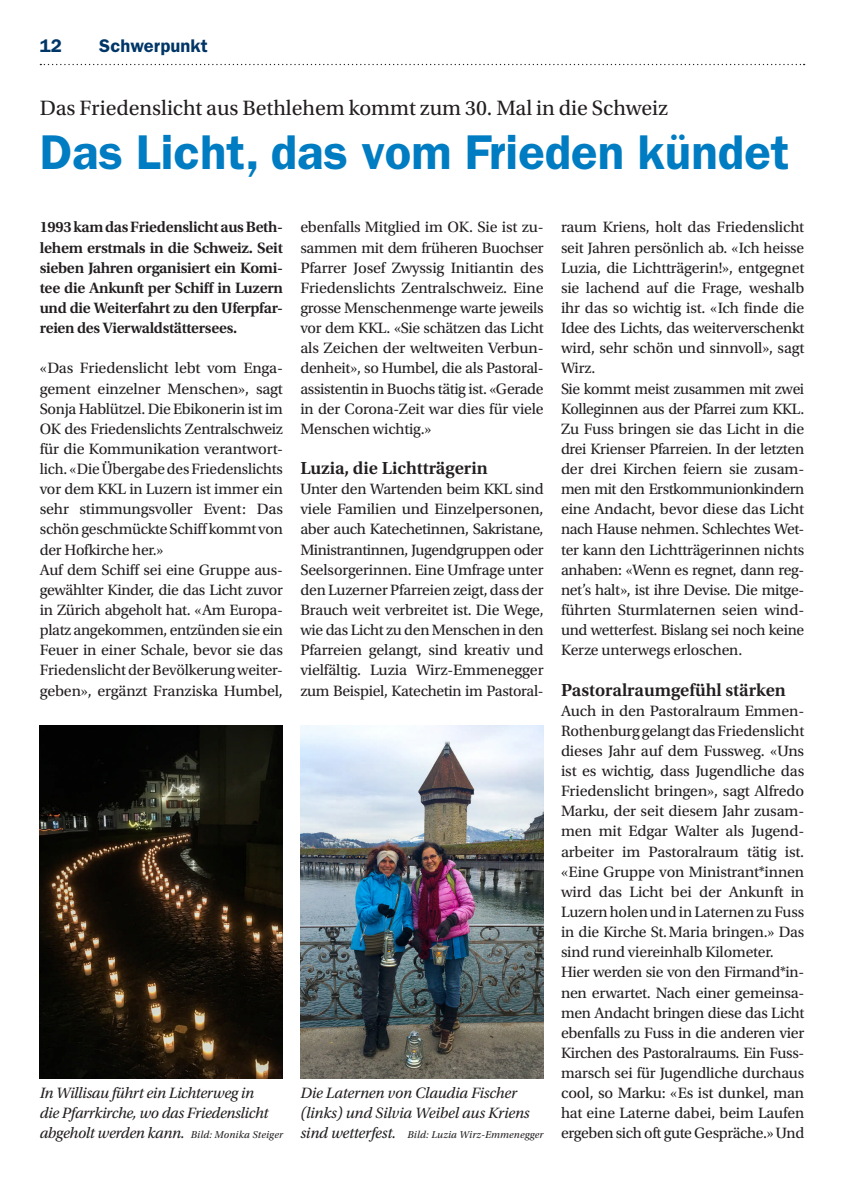
<style>
.page{position:relative;width:844px;height:1191px;background:#fff}
.page>*{position:absolute;margin:0;border:0;box-sizing:border-box;transform-origin:0 0}
.t1{font:600 49px "ITC Franklin Gothic Std";color:#007cc2}
.t2{font:21.88px "Utopia Std";color:#231f20}
.t3{font:600 18.38px "Utopia Std";color:#231f20}
.t4{font:600 18.38px "ITC Franklin Gothic Std";letter-spacing:.005em;color:#003667}
.t5{font:15.75px/20.1px "Utopia Std";letter-spacing:-.01em;color:#231f20}
.t6{font:600 15.75px/20.1px "Utopia Std";letter-spacing:-.02em;color:#231f20;text-align:justify}
.t7{font:italic 15.75px/20.1px "Utopia Std";letter-spacing:-.02em;color:#231f20}
.t8{font:italic 10.5px "Utopia Std";letter-spacing:.015em;color:#231f20}
.s1{font-size:10.5px}
.s2{font-size:15.75px}
</style>
<div class="page">
<svg style="left:40px;top:64px;width:764px;height:1px"></svg>
<img style="left:300px;top:725px;width:243px;height:353px">
<img style="left:40px;top:725px;width:243px;height:353px">
<p class="t4" style="left:40px;top:35px;width:24px">12</p>
<p class="t4" style="left:99px;top:35px;width:110px">Schwerpunkt</p>
<h2 class="t2" style="left:40px;top:96px;width:629px">Das Friedenslicht aus Bethlehem kommt zum 30. Mal in die Schweiz</h2>
<h1 class="t1" style="left:40px;top:123px;width:751px">Das Licht, das vom Frieden kündet</h1>
<p class="t6" style="left:40px;top:217px;width:245px">1993 kam das Friedenslicht aus Beth&shy;lehem erstmals in die Schweiz. Seit sieben Jahren organisiert ein Komi&shy;tee die Ankunft per Schiff in Luzern und die Weiterfahrt zu den Uferpfar&shy;reien des Vierwaldstättersees.</p>
<p class="t5" style="left:40px;top:358px;width:245px">«Das Friedenslicht lebt vom Enga&shy;gement einzelner Menschen», sagt Sonja Hablützel. Die Ebikonerin ist im OK des Friedenslichts Zentralschweiz für die Kommunikation verantwort&shy;lich. «Die Übergabe des Friedenslichts vor dem KKL in Luzern ist immer ein sehr stimmungsvoller Event: Das schön geschmückte Schiffkommt von der Hofkirche her.»<br>Auf dem Schiff sei eine Gruppe aus&shy;gewählter Kinder, die das Licht zuvor in Zürich abgeholt hat. «Am Europa&shy;platz angekommen, entzünden sie ein Feuer in einer Schale, bevor sie das Friedenslicht der Bevölkerung weiter&shy;geben», ergänzt Franziska Humbel,</p>
<p class="t5" style="left:300px;top:217px;width:245px;text-align:justify">ebenfalls Mitglied im OK. Sie ist zu&shy;sammen mit dem früheren Buochser Pfarrer Josef Zwyssig Initiantin des Friedenslichts Zentralschweiz. Eine grosse Menschenmenge warte jeweils vor dem KKL. «Sie schätzen das Licht als Zeichen der weltweiten Verbun&shy;denheit», so Humbel, die als Pastoral&shy;assistentin in Buochs tätig ist. «Gerade in der Corona-Zeit war dies für viele Menschen wichtig.»</p>
<p class="t3" style="left:300px;top:458px;width:189px">Luzia, die Lichtträgerin</p>
<p class="t5" style="left:300px;top:479px;width:245px;text-align:justify">Unter den Wartenden beim KKL sind viele Familien und Einzelpersonen, aber auch Katechetinnen, Sakristane, Ministrantinnen, Jugendgruppen oder Seelsorgerinnen. Eine Umfrage unter den Luzerner Pfarreien zeigt, dass der Brauch weit verbreitet ist. Die Wege, wie das Licht zu den Menschen in den Pfarreien gelangt, sind kreativ und vielfältig. Luzia Wirz-Emmenegger zum Beispiel, Katechetin im Pastoral-</p>
<p class="t7" style="left:40px;top:1083px;width:245px">In Willisau führt ein Lichterweg in<br>die Pfarrkirche, wo das Friedenslicht abgeholt werden kann. <span class="s1">Bild: Monika Steiger</span></p>
<p class="t7" style="left:300px;top:1083px;width:231px">Die Laternen von Claudia Fischer (links) und Silvia Weibel aus Kriens</p>
<p class="t8" style="left:300px;top:1129px;width:245px"><span class="s2">sind wetterfest.</span> Bild: Luzia Wirz-Emmenegger</p>
<p class="t5" style="left:561px;top:217px;width:245px">raum Kriens, holt das Friedenslicht seit Jahren persönlich ab. «Ich heisse Luzia, die Lichtträgerin!», entgegnet sie lachend auf die Frage, weshalb ihr das so wichtig ist. «Ich finde die Idee des Lichts, das weiterverschenkt wird, sehr schön und sinnvoll», sagt Wirz.<br>Sie kommt meist zusammen mit zwei Kolleginnen aus der Pfarrei zum KKL.<br>Zu Fuss bringen sie das Licht in die drei Krienser Pfarreien. In der letzten der drei Kirchen feiern sie zusam&shy;men mit den Erstkommunionkindern eine Andacht, bevor diese das Licht nach Hause nehmen. Schlechtes Wet&shy;ter kann den Licht trägerinnen nichts anhaben: «Wenn es regnet, dann reg&shy;net’s halt», ist ihre Devise. Die mitge&shy;führten Sturmlaternen seien wind&shy;und wetterfest. Bislang sei noch keine Kerze unterwegs erloschen.</p>
<p class="t3" style="left:561px;top:679px;width:226px">Pastoralraumgefühl stärken</p>
<p class="t5" style="left:561px;top:700px;width:245px">Auch in den Pastoralraum Emmen-Rothenburg gelangt das Friedenslicht dieses Jahr auf dem Fussweg. «Uns ist es wichtig, dass Jugendliche das Friedenslicht bringen», sagt Alfredo Marku, der seit diesem Jahr zusam&shy;men mit Edgar Walter als Jugend&shy;arbeiter im Pastoralraum tätig ist. «Eine Gruppe von Ministrant*innen wird das Licht bei der Ankunft in Luzern holen und in Laternen zu Fuss in die Kirche St. Maria bringen.» Das sind rund viereinhalb Kilometer.<br>Hier werden sie von den Firmand*in&shy;nen erwartet. Nach einer gemeinsa&shy;men Andacht bringen diese das Licht ebenfalls zu Fuss in die anderen vier Kirchen des Pastoralraums. Ein Fuss&shy;marsch sei für Jugendliche durchaus cool, so Marku: «Es ist dunkel, man hat eine Laterne dabei, beim Laufen ergeben sich oft gute Gespräche.» Und</p>
</div>
